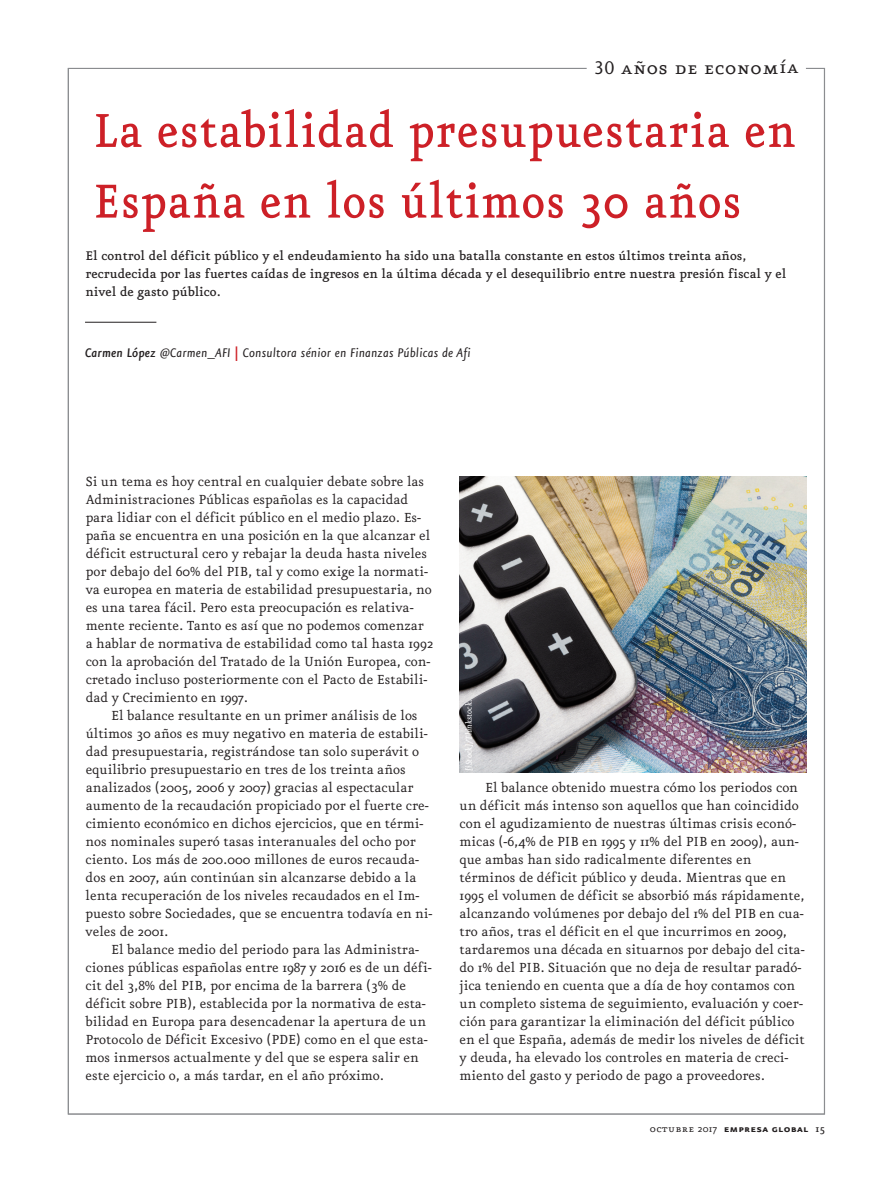
<style>
.page{position:relative;width:893px;height:1191px;background:#fff}
.page>*{position:absolute;margin:0;border:0;box-sizing:border-box;transform-origin:0 0}
.t1{font:500 57px/70.7px "Eureka";letter-spacing:.02em;color:#cd2027;scale:.9 1}
.t2{font:21.9px "Eureka Small Caps";letter-spacing:.02em;color:#231f20}
.t3{font:15.75px/18px "Eureka";color:#231f20}
.t4{font:500 15px/18px "Eureka";color:#231f20}
.t5{font:italic 15px "Eureka Sans";letter-spacing:.01em;color:#231f20}
.t6{font:12px "Eureka Sans Bold Caps";letter-spacing:.025em;color:#231f20}
.t7{font:italic 10.2px "Eureka";color:#fff}
.s1{font-weight:500}
.s2{font-weight:500;font-style:normal;color:#cd2027}
.s3{font-family:"Eureka Small Caps"}
.s4{font-family:"Eureka"}
.s5{font-family:"Eureka";font-weight:500}
</style>
<div class="page">
<hr style="left:85px;top:322px;width:71px;height:1px;background:#231f20">
<img style="left:460px;top:476px;width:346px;height:296px">
<h2 class="t2" style="left:594px;top:57px;width:206px">30 años de economía</h2>
<h1 class="t1" style="left:93px;top:97px;width:782px">La estabilidad presupuestaria en<br>España en los últimos 30 años</h1>
<p class="t4" style="left:85px;top:247px;width:702px">El control del déficit público y el endeudamiento ha sido una batalla constante en estos últimos treinta años, recrudecida por las fuertes caídas de ingresos en la última década y el desequilibrio entre nuestra presión fiscal y el nivel de gasto público.</p>
<p class="t5" style="left:85px;top:346px;width:387px"><span class="s1">Carmen López</span> @Carmen_AFI <span class="s2">|</span> Consultora sénior en Finanzas Públicas de Afi</p>
<p class="t3" style="left:86px;top:473px;width:349px">Si un tema es hoy central en cualquier debate sobre las Administraciones Públicas españolas es la capacidad para lidiar con el déficit público en el medio plazo. Es&shy;paña se encuentra en una posición en la que alcanzar el déficit estructural cero y rebajar la deuda hasta niveles por debajo del 60% del PIB, tal y como exige la normati&shy;va europea en materia de estabilidad presupuestaria, no es una tarea fácil. Pero esta preocupación es relativa&shy;mente reciente. Tanto es así que no podemos comenzar a hablar de normativa de estabilidad como tal hasta 1992 con la aprobación del Tratado de la Unión Europea, con&shy;cretado incluso posteriormente con el Pacto de Estabili&shy;dad y Crecimiento en 1997.</p>
<p class="t3" style="left:86px;top:707px;width:348px;text-indent:26px">El balance resultante en un primer análisis de los últimos 30 años es muy negativo en materia de estabili&shy;dad presupuestaria, registrándose tan solo superávit o equilibrio presupuestario en tres de los treinta años analizados (2005, 2006 y 2007) gracias al espectacular aumento de la recaudación propiciado por el fuerte cre&shy;cimiento económico en dichos ejercicios, que en térmi&shy;nos nominales superó tasas interanuales del ocho por ciento. Los más de 200.000 millones de euros recauda&shy;dos en 2007, aún continúan sin alcanzarse debido a la lenta recuperación de los niveles recaudados en el Im&shy;puesto sobre Sociedades, que se encuentra todavía en ni&shy;veles de 2001.</p>
<p class="t3" style="left:86px;top:941px;width:348px;text-indent:26px">El balance medio del periodo para las Administra&shy;ciones públicas españolas entre 1987 y 2016 es de un défi&shy;cit del 3,8% del PIB, por encima de la barrera (3% de déficit sobre PIB), establecida por la normativa de esta&shy;bilidad en Europa para desencadenar la apertura de un Protocolo de Déficit Excesivo (PDE) como en el que esta&shy;mos inmersos actualmente y del que se espera salir en este ejercicio o, a más tardar, en el año próximo.</p>
<p class="t7" style="left:464px;top:770px;width:72px;rotate:-90deg">[iStock]/Thinkstock.</p>
<p class="t3" style="left:460px;top:779px;width:347px;text-indent:26px">El balance obtenido muestra cómo los periodos con un déficit más intenso son aquellos que han coincidido con el agudizamiento de nuestras últimas crisis econó&shy;micas (-6,4% de PIB en 1995 y 11% del PIB en 2009), aun&shy;que ambas han sido radicalmente diferentes en términos de déficit público y deuda. Mientras que en 1995 el volumen de déficit se absorbió más rápidamente, alcanzando volúmenes por debajo del 1% del PIB en cua&shy;tro años, tras el déficit en el que incurrimos en 2009, tardaremos una década en situarnos por debajo del cita&shy;do 1% del PIB. Situación que no deja de resultar paradó&shy;jica teniendo en cuenta que a día de hoy contamos con un completo sistema de seguimiento, evaluación y coer&shy;ción para garantizar la eliminación del déficit público en el que España, además de medir los niveles de déficit y deuda, ha elevado los controles en materia de creci&shy;miento del gasto y periodo de pago a proveedores.</p>
<p class="t6" style="left:650px;top:1122px;width:177px"><span class="s3">octubre</span> <span class="s4">2017</span> empresa global <span class="s5">15</span></p>
</div>
